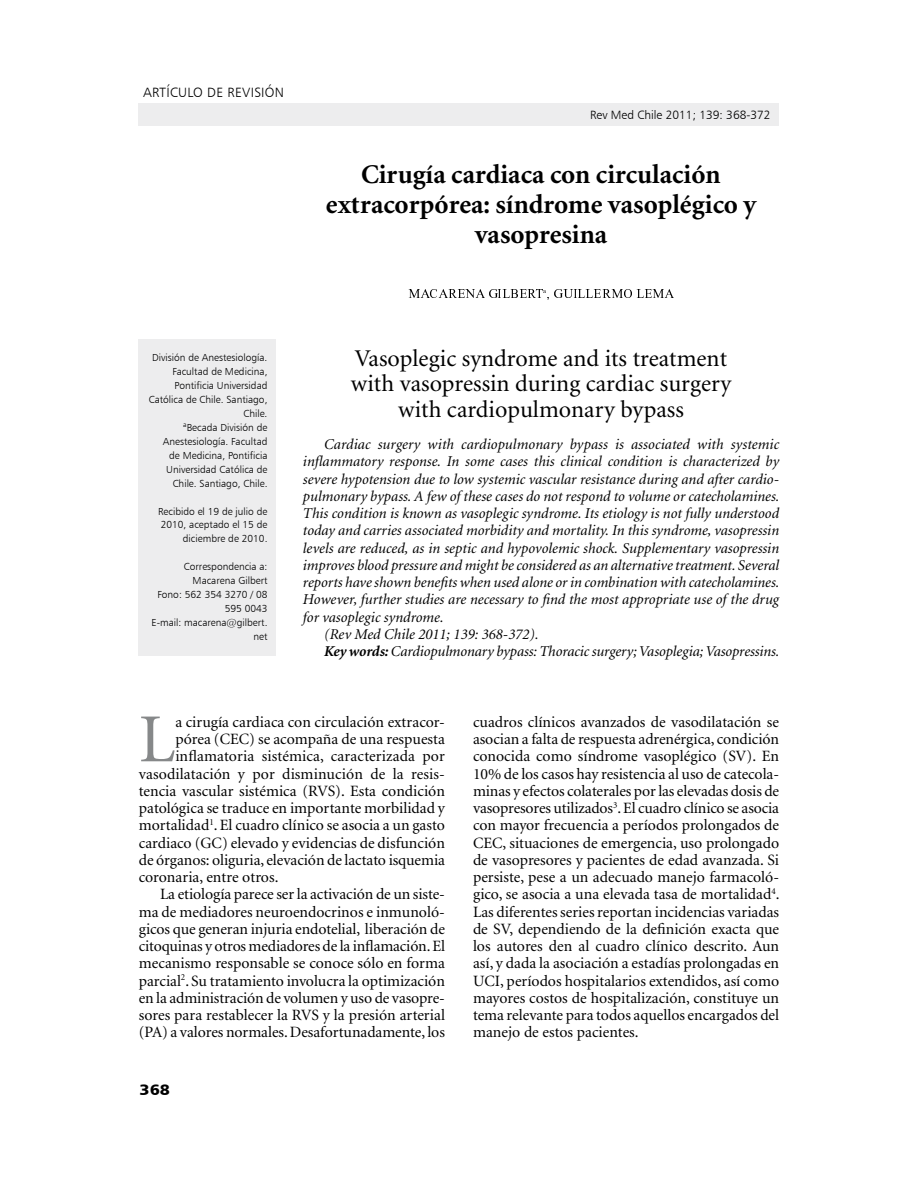
<style>
.page{position:relative;width:918px;height:1188px;background:#fff}
.page>*{position:absolute;margin:0;border:0;box-sizing:border-box;transform-origin:0 0}
.t1{font:68.85px "Minion";color:#868889}
.t2{font:700 27px/30px "Minion";color:#000;text-align:center}
.t3{font:24px/25.5px "Minion";color:#000;text-align:center}
.t4{font:15.75px/17.2px "Minion";color:#000;text-align:justify}
.t5{font:italic 15px "Minion";color:#000}
.t6{font:15px "Humanist 777 BT Black B";color:#000;scale:1.1 1}
.t7{font:13.5px "Humanist 777 BT Light B";letter-spacing:.02em;color:#000}
.t8{font:12px "Humanist 777 BT Light B";color:#000}
.t9{font:10.2px/14px "Humanist 777 BT Light B";color:#000;text-align:right}
.s1{font-weight:700}
</style>
<div class="page">
<div style="left:139px;top:104px;width:640px;height:22px;background:#ededee"></div>
<div style="left:139px;top:339px;width:137px;height:317px;background:#ededee"></div>
<p class="t7" style="left:143px;top:87px;width:143px">ARTÍCULO DE REVISIÓN</p>
<p class="t8" style="left:590px;top:110px;width:182px">Rev Med Chile 2011; 139: 368-372</p>
<h2 class="t2" style="left:326px;top:162px;width:432px">Cirugía cardiaca con circulación extracorpórea: síndrome vasoplégico y vasopresina</h2>
<p class="t9" style="left:149px;top:351px;width:120px">División de Anestesiología.<br>Facultad de Medicina,<br>Pontificia Universidad<br>Católica de Chile. Santiago,<br>Chile.<br><sup>a</sup>Becada División de<br>Anestesiología. Facultad<br>de Medicina, Pontificia<br>Universidad Católica de<br>Chile. Santiago, Chile.</p>
<p class="t9" style="left:158px;top:505px;width:111px">Recibido el 19 de julio de<br>2010, aceptado el 15 de diciembre de 2010.</p>
<p class="t9" style="left:152px;top:561px;width:118px">Correspondencia a:<br>Macarena Gilbert<br>Fono: 562 354 3270 / 08<br>595 0043<br>E-mail: macarena@gilbert. net</p>
<h3 class="t3" style="left:351px;top:347px;width:382px">Vasoplegic syndrome and its treatment with vasopressin during cardiac surgery with cardiopulmonary bypass</h3>
<p class="t5" style="left:324px;top:438px;width:456px">Cardiac surgery with cardiopulmonary bypass is associated with systemic</p>
<p class="t5" style="left:303px;top:456px;width:478px">inflam matory response. In some cases this clinical condition is characterized by</p>
<p class="t5" style="left:303px;top:473px;width:478px">severe hypotension due to low systemic vascular resistance during and after cardio-</p>
<p class="t5" style="left:303px;top:490px;width:478px">pulmonary bypass. A few of these cases do not respond to volume or catecholamines.</p>
<p class="t5" style="left:303px;top:507px;width:478px">This condition is known as vasoplegic syndrome. Its etiology is not fully understood</p>
<p class="t5" style="left:303px;top:525px;width:478px">today and carries associated morbidity and mortality. In this syndrome, vasopressin</p>
<p class="t5" style="left:303px;top:542px;width:478px">levels are reduced, as in septic and hypovolemic shock. Supplementary vasopressin</p>
<p class="t5" style="left:303px;top:559px;width:478px">improves blood pressure and might be considered as an alternative treatment. Several</p>
<p class="t5" style="left:303px;top:576px;width:478px">reports have shown benefits when used alone or in combination with catecholamines.</p>
<p class="t5" style="left:303px;top:594px;width:478px">However, further studies are necessary to find the most appropriate use of the drug</p>
<p class="t5" style="left:303px;top:611px;width:142px">for vasoplegic syndrome.</p>
<p class="t5" style="left:324px;top:628px;width:216px">(Rev Med Chile 2011; 139: 368-372).</p>
<p class="t5" style="left:324px;top:645px;width:457px"><span class="s1">Key words:</span> Cardiopulmonary bypass: Thoracic surgery; Vasoplegia; Vasopressins.</p>
<h1 class="t1" style="left:139px;top:712px;width:38px">L</h1>
<p class="t4" style="left:175px;top:714px;width:271px">a cirugía cardiaca con circulación extracor-</p>
<p class="t4" style="left:175px;top:732px;width:271px">pórea (CEC) se acompaña de una respuesta</p>
<p class="t4" style="left:175px;top:749px;width:271px">inflamatoria sistémica, caracterizada por</p>
<p class="t4" style="left:139px;top:766px;width:308px">vasodilatación y por disminución de la resis-</p>
<p class="t4" style="left:139px;top:783px;width:308px">tencia vascular sistémica (RVS). Esta condición</p>
<p class="t4" style="left:139px;top:801px;width:308px">patológica se traduce en importante morbilidad y</p>
<p class="t4" style="left:139px;top:818px;width:308px">mortalidad<sup>1</sup>. El cuadro clínico se asocia a un gasto</p>
<p class="t4" style="left:139px;top:835px;width:308px">cardiaco (GC) elevado y evidencias de disfunción</p>
<p class="t4" style="left:139px;top:852px;width:308px">de órganos: oliguria, elevación de lactato isquemia</p>
<p class="t4" style="left:139px;top:870px;width:141px">coronaria, entre otros.</p>
<p class="t4" style="left:160px;top:887px;width:286px">La etiología parece ser la activación de un siste-</p>
<p class="t4" style="left:139px;top:904px;width:308px">ma de mediadores neuroendocrinos e inmunoló-</p>
<p class="t4" style="left:139px;top:921px;width:308px">gicos que generan injuria endotelial, liberación de</p>
<p class="t4" style="left:139px;top:939px;width:308px">citoquinas y otros mediadores de la inflamación. El</p>
<p class="t4" style="left:139px;top:956px;width:308px">mecanismo responsable se conoce sólo en forma</p>
<p class="t4" style="left:139px;top:973px;width:308px">parcial<sup>2</sup>. Su tratamiento involucra la optimización</p>
<p class="t4" style="left:139px;top:990px;width:308px">en la administración de volumen y uso de vasopre-</p>
<p class="t4" style="left:139px;top:1008px;width:308px">sores para restablecer la RVS y la presión arterial</p>
<p class="t4" style="left:139px;top:1025px;width:308px">(PA) a valores normales. Desafortunadamente, los</p>
<p class="t6" style="left:140px;top:1085px;width:29px">368</p>
<p class="t4" style="left:473px;top:714px;width:308px">cuadros clínicos avanzados de vasodilatación se asocian a falta de respuesta adrenérgica, condición conocida como síndrome vasoplégico (SV). En 10% de los casos hay resistencia al uso de catecola&shy;minas y efectos colaterales por las elevadas dosis de vasopresores utilizados<sup>3</sup>. El cuadro clínico se asocia con mayor frecuencia a períodos prolongados de CEC, situaciones de emergencia, uso prolongado de vasopresores y pacientes de edad avanzada. Si persiste, pese a un adecuado manejo farmacoló&shy;gico, se asocia a una elevada tasa de mortalidad<sup>4</sup>.<br>Las diferentes series reportan incidencias variadas de SV, dependiendo de la definición exacta que los autores den al cuadro clínico descrito. Aun así, y dada la asociación a estadías prolongadas en UCI, períodos hospitalarios extendidos, así como mayores costos de hospitalización, constituye un tema relevante para todos aquellos encargados del manejo de estos pacientes.</p>
</div>
